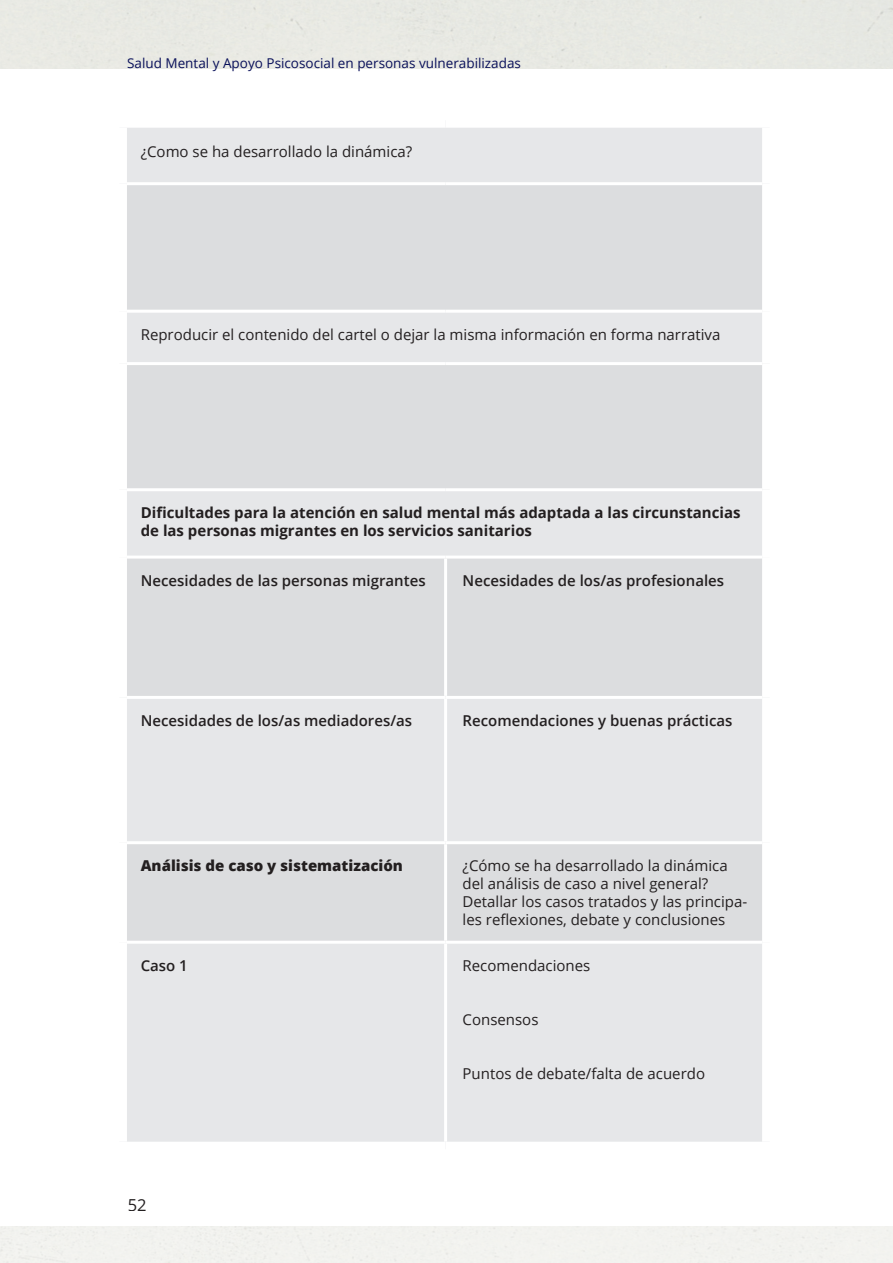
<style>
.page{position:relative;width:893px;height:1263px;background:#fff}
.page>*{position:absolute;margin:0;border:0;box-sizing:border-box;transform-origin:0 0}
.t1{font:16.5px "Open Sans";color:#231f20}
.PARRAFO{font:15px/18px "Open Sans";color:#231f20}
.PARRAFO-2{font:600 15px "Open Sans";color:#231f20}
.PARRAFO-3{font:700 15px/18px "Open Sans";color:#231f20}
.PARRAFO-4{font:800 15px "Open Sans";color:#231f20}
.t2{font:13.5px "Open Sans";color:#09105a}
</style>
<div class="page">
<div style="left:127px;top:128px;width:635px;height:1014px;background:#e6e7e9"></div>
<svg style="left:127px;top:185px;width:635px;height:756px;background:#dfe0e2"></svg>
<hr style="left:444px;top:559px;width:3px;height:137px;background:#fff">
<hr style="left:444px;top:699px;width:3px;height:142px;background:#fff">
<hr style="left:444px;top:844px;width:3px;height:97px;background:#fff">
<hr style="left:444px;top:944px;width:3px;height:198px;background:#fff">
<hr style="left:127px;top:182px;width:319px;height:3px;background:#fff">
<hr style="left:446px;top:182px;width:316px;height:3px;background:#fff">
<hr style="left:127px;top:310px;width:319px;height:3px;background:#fff">
<hr style="left:446px;top:310px;width:316px;height:3px;background:#fff">
<hr style="left:127px;top:362px;width:319px;height:3px;background:#fff">
<hr style="left:446px;top:362px;width:316px;height:3px;background:#fff">
<hr style="left:127px;top:488px;width:319px;height:3px;background:#fff">
<hr style="left:446px;top:488px;width:316px;height:3px;background:#fff">
<hr style="left:127px;top:556px;width:319px;height:3px;background:#fff">
<hr style="left:446px;top:556px;width:316px;height:3px;background:#fff">
<hr style="left:127px;top:696px;width:319px;height:3px;background:#fff">
<hr style="left:446px;top:696px;width:316px;height:3px;background:#fff">
<hr style="left:127px;top:841px;width:319px;height:3px;background:#fff">
<hr style="left:446px;top:841px;width:316px;height:3px;background:#fff">
<hr style="left:127px;top:941px;width:319px;height:3px;background:#fff">
<hr style="left:446px;top:941px;width:316px;height:3px;background:#fff">
<p class="t2" style="left:127px;top:54px;width:395px">Salud Mental y Apoyo Psicosocial en personas vulnerabilizadas</p>
<p class="PARRAFO" style="left:141px;top:142px;width:273px">¿Como se ha desarrollado la dinámica?</p>
<p class="PARRAFO" style="left:141px;top:325px;width:581px">Reproducir el contenido del cartel o dejar la misma información en forma narrativa</p>
<p class="PARRAFO-3" style="left:141px;top:503px;width:601px">Dificultades para la atención en salud mental más adaptada a las circunstancias de las personas migrantes en los servicios sanitarios</p>
<p class="PARRAFO-2" style="left:141px;top:570px;width:286px">Necesidades de las personas migrantes</p>
<p class="PARRAFO-2" style="left:463px;top:570px;width:263px">Necesidades de los/as profesionales</p>
<p class="PARRAFO-2" style="left:141px;top:710px;width:273px">Necesidades de los/as mediadores/as</p>
<p class="PARRAFO-2" style="left:463px;top:710px;width:271px">Recomendaciones y buenas prácticas</p>
<p class="PARRAFO-4" style="left:141px;top:854px;width:264px">Análisis de caso y sistematización</p>
<p class="PARRAFO" style="left:463px;top:856px;width:267px">¿Cómo se ha desarrollado la dinámica del análisis de caso a nivel general?</p>
<p class="PARRAFO" style="left:463px;top:892px;width:286px">Detallar los casos tratados y las principa&shy;les reflexiones, debate y conclusiones</p>
<p class="PARRAFO-2" style="left:141px;top:955px;width:49px">Caso 1</p>
<p class="PARRAFO" style="left:463px;top:956px;width:129px">Recomendaciones</p>
<p class="PARRAFO" style="left:463px;top:1010px;width:77px">Consensos</p>
<p class="t1" style="left:128px;top:1193px;width:20px">52</p>
<p class="PARRAFO" style="left:463px;top:1064px;width:244px">Puntos de debate/falta de acuerdo</p>
</div>
